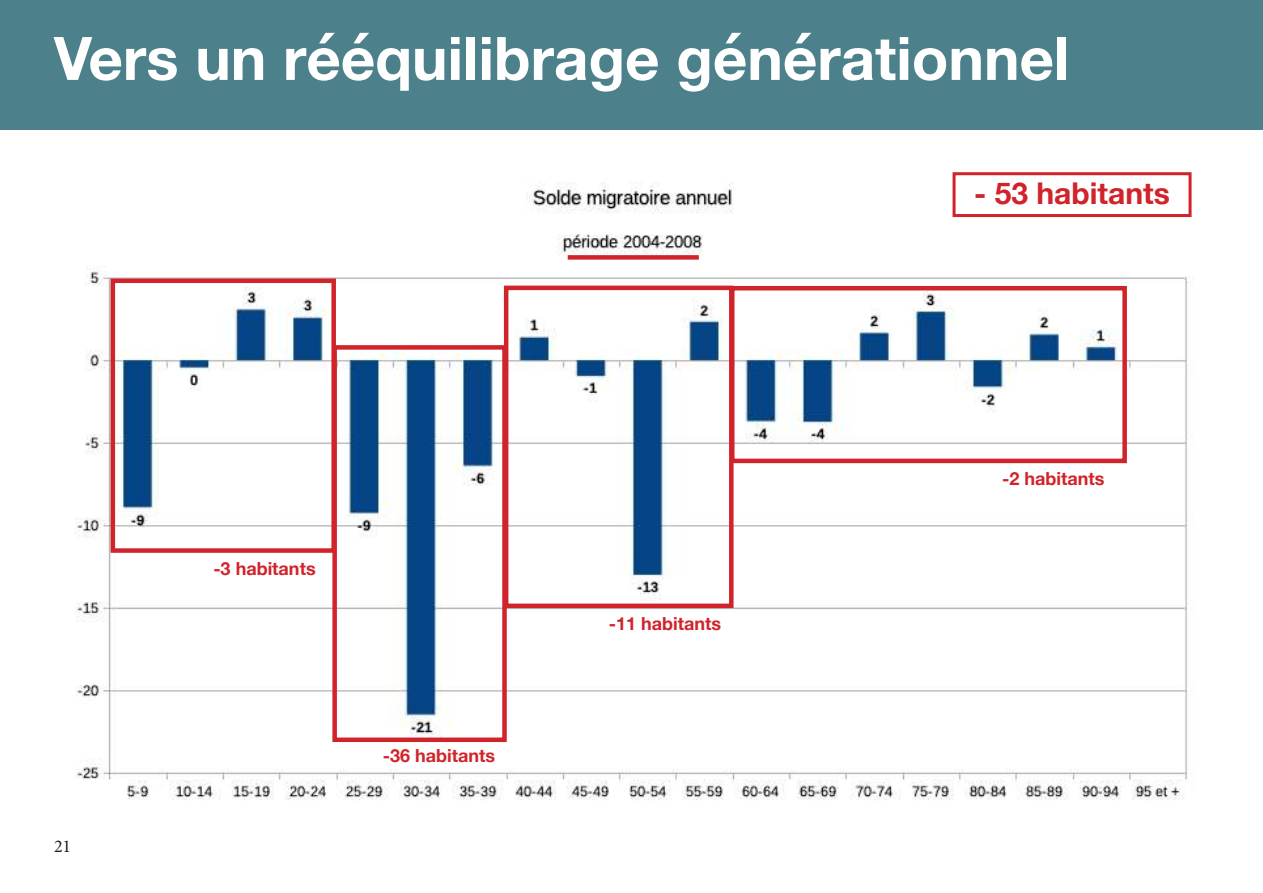
<style>
.page{position:relative;width:1263px;height:893px;background:#fff}
.page>*{position:absolute;margin:0;border:0;box-sizing:border-box;transform-origin:0 0}
.t1{font:700 60px "Helvetica Neue";color:#fff}
.t2{font:700 30px "Helvetica Neue";color:#d1232a}
.t3{font:700 18px "Helvetica Neue";color:#d1232a}
.t4{font:18px "Minion Pro";color:#231f20}
</style>
<div class="page">
<div style="left:0;top:0;width:1263px;height:129px;background:#4c818c"></div>
<img style="left:75px;top:172px;width:1117px;height:628px">
<div style="left:568px;top:255px;width:131px;height:5px;background:#d1232a"></div>
<div style="left:111px;top:279px;width:225px;height:274px;border:4px solid #d1232a"></div>
<div style="left:952px;top:172px;width:239px;height:45px;border:3px solid #d1232a"></div>
<div style="left:332px;top:345px;width:175px;height:397px;border:4px solid #d1232a"></div>
<div style="left:504px;top:286px;width:229px;height:322px;border:4px solid #d1232a"></div>
<div style="left:730px;top:286px;width:397px;height:177px;border:4px solid #d1232a"></div>
<div style="left:1132px;top:335px;width:46px;height:24px;background:#fff"></div>
<h1 class="t1" style="left:54px;top:11px;width:1017px">Vers un rééquilibrage générationnel</h1>
<h2 class="t2" style="left:974px;top:170px;width:197px">- 53 habitants</h2>
<p class="t4" style="left:54px;top:834px;width:19px">21</p>
<p class="t3" style="left:213px;top:554px;width:104px">-3 habitants</p>
<p class="t3" style="left:383px;top:742px;width:114px">-36 habitants</p>
<p class="t3" style="left:609px;top:609px;width:114px">-11 habitants</p>
<p class="t3" style="left:1002px;top:465px;width:104px">-2 habitants</p>
</div>
